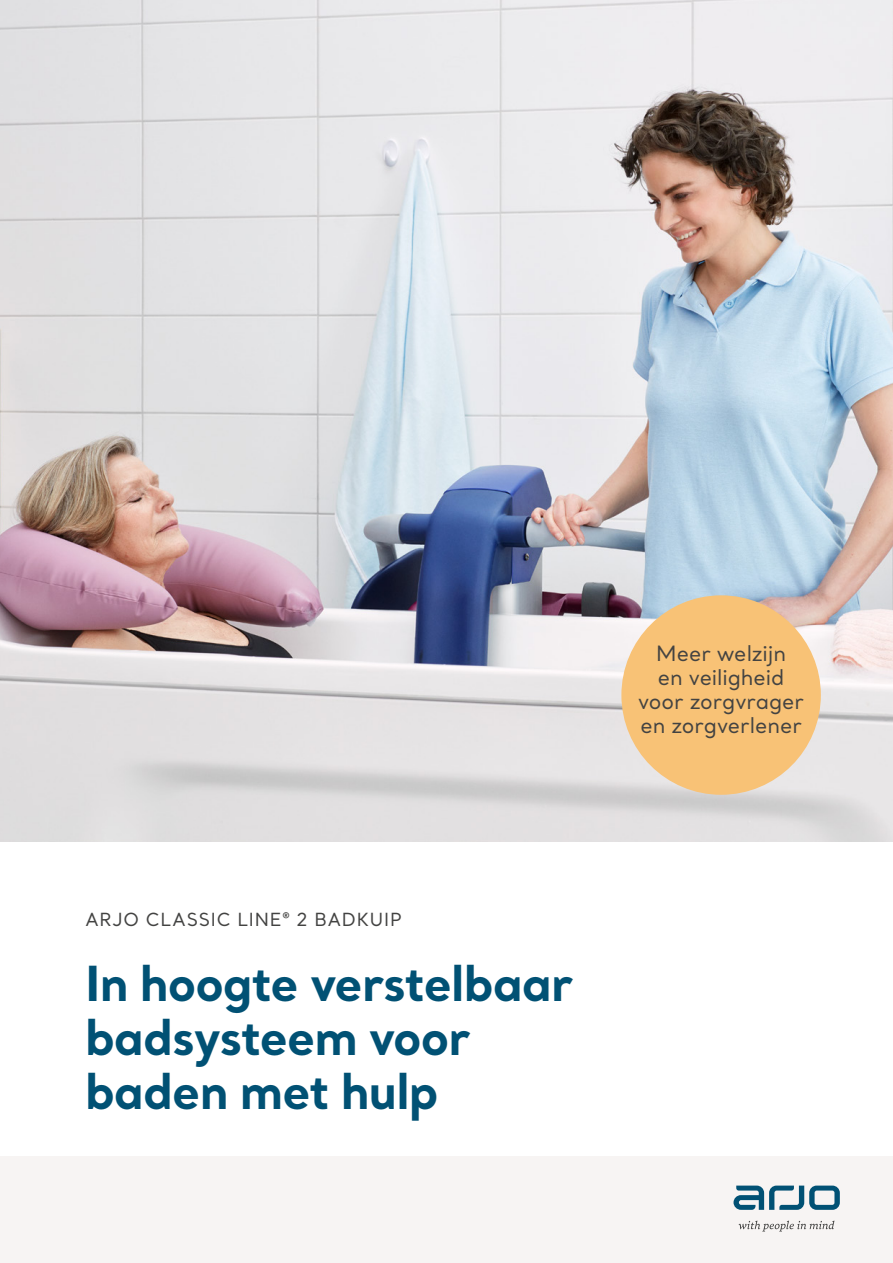
<style>
.page{position:relative;width:893px;height:1263px;background:#fff}
.page>*{position:absolute;margin:0;border:0;box-sizing:border-box;transform-origin:0 0}
.Front_cover_headline{font:700 48px/54px "Santral";letter-spacing:-.02em;color:#015174}
.Call-out_text_Santra{font:21px/24px "Santral";letter-spacing:-.005em;color:#434342;text-align:center}
.Product_description{font:18px "Santral";letter-spacing:.04em;color:#434342}
</style>
<div class="page">
<div style="left:0;top:1157px;width:893px;height:106px;background:#f7f4f3"></div>
<img style="left:0;top:0;width:893px;height:842px">
<svg style="left:733px;top:1185px;width:107px;height:25px"></svg>
<svg style="left:739px;top:1220px;width:95px;height:11px"></svg>
<div style="left:621px;top:595px;width:200px;height:200px;background:#f8c276;border-radius:50%"></div>
<p class="Call-out_text_Santra" style="left:638px;top:641px;width:167px">Meer welzijn<br>en veiligheid voor zorgvrager en zorgverlener</p>
<p class="Product_description" style="left:85px;top:907px;width:318px">ARJO CLASSIC LINE<sup>®</sup> 2 BADKUIP</p>
<p class="Front_cover_headline" style="left:85px;top:955px;width:490px">In hoogte verstelbaar badsysteem voor baden met hulp</p>
</div>
